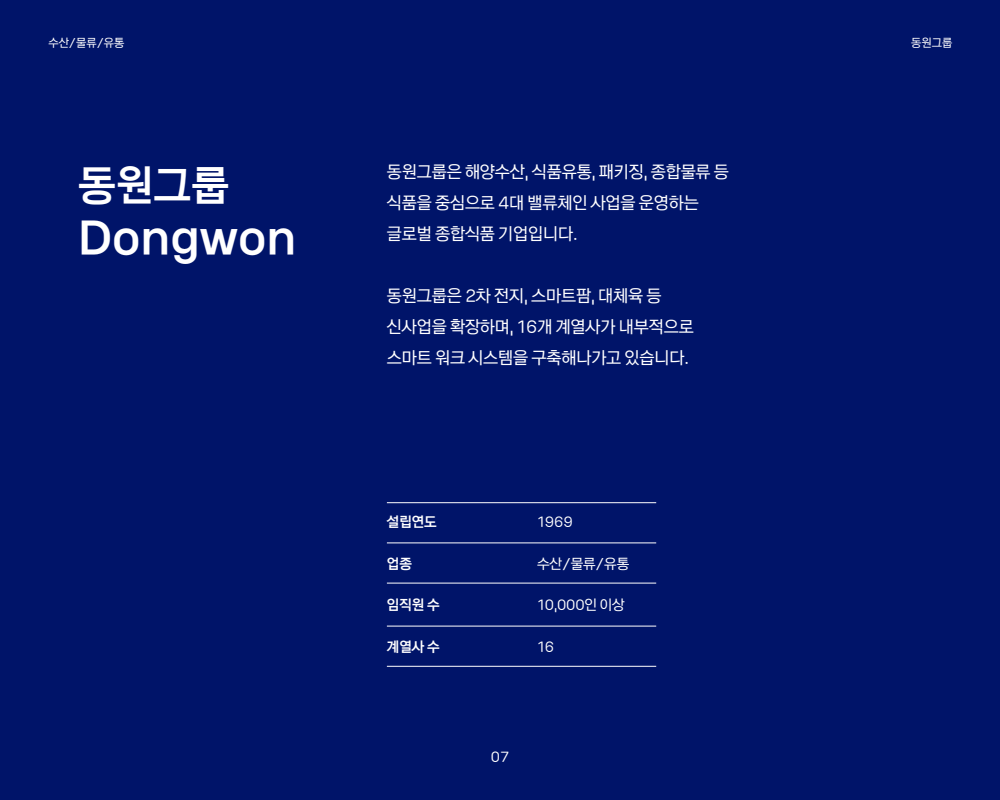
<style>
.page{position:relative;width:1000px;height:800px;background:#001469}
.page>*{position:absolute;margin:0;border:0;box-sizing:border-box;transform-origin:0 0}
.t1{font:46.5px "Kakao Big OTF Bold";color:#fff}
.t2{font:42.3px "Kakao Big OTF Bold";color:#fff}
.t3{font:16.9px/31px "Kakao Big OTF Regular";letter-spacing:-.01em;color:#fff}
.t4{font:14.1px "Kakao Big OTF Regular";letter-spacing:-.01em;color:#fff}
.t5{font:14.1px "Kakao Big OTF Bold";letter-spacing:-.01em;color:#fff}
.t6{font:14px "Kakao Big OTF Regular";color:#fff}
.t7{font:12.7px "Kakao Big OTF Regular";color:#fff}
.t8{font:11.5px "Kakao Big OTF Regular";color:#fff}
</style>
<div class="page">
<hr style="left:387px;top:502px;width:269px;height:1px;background:#fff">
<hr style="left:387px;top:543px;width:269px;height:1px;background:#fff">
<hr style="left:387px;top:583px;width:269px;height:1px;background:#fff">
<hr style="left:387px;top:626px;width:269px;height:1px;background:#fff">
<hr style="left:387px;top:666px;width:269px;height:1px;background:#fff">
<p class="t7" style="left:48px;top:34px;width:85px">수산/물류/유통</p>
<p class="t7" style="left:907px;top:34px;width:47px">동원그룹</p>
<p class="t8" style="left:48px;top:35px;width:77px">수산/물류/유통</p>
<p class="t8" style="left:911px;top:35px;width:43px">동원그룹</p>
<h2 class="t2" style="left:78px;top:158px;width:153px">동원그룹</h2>
<h1 class="t1" style="left:78px;top:208px;width:220px">Dongwon</h1>
<p class="t3" style="left:387px;top:156px;width:344px">동원그룹은 해양수산, 식품유통, 패키징, 종합물류 등 식품을 중심으로 4대 밸류체인 사업을 운영하는 글로벌 종합식품 기업입니다.</p>
<p class="t3" style="left:387px;top:280px;width:308px">동원그룹은 2차 전지, 스마트팜, 대체육 등 신사업을 확장하며, 16개 계열사가 내부적으로 스마트 워크 시스템을 구축해나가고 있습니다.</p>
<p class="t5" style="left:387px;top:513px;width:51px">설립연도</p>
<p class="t5" style="left:387px;top:554px;width:27px">업종</p>
<p class="t5" style="left:387px;top:596px;width:54px">임직원 수</p>
<p class="t5" style="left:387px;top:638px;width:54px">계열사 수</p>
<p class="t4" style="left:537px;top:513px;width:37px">1969</p>
<p class="t4" style="left:537px;top:554px;width:94px">수산/물류/유통</p>
<p class="t4" style="left:537px;top:596px;width:89px">10,000인 이상</p>
<p class="t4" style="left:537px;top:638px;width:19px">16</p>
<p class="t6" style="left:491px;top:747px;width:20px">07</p>
</div>
